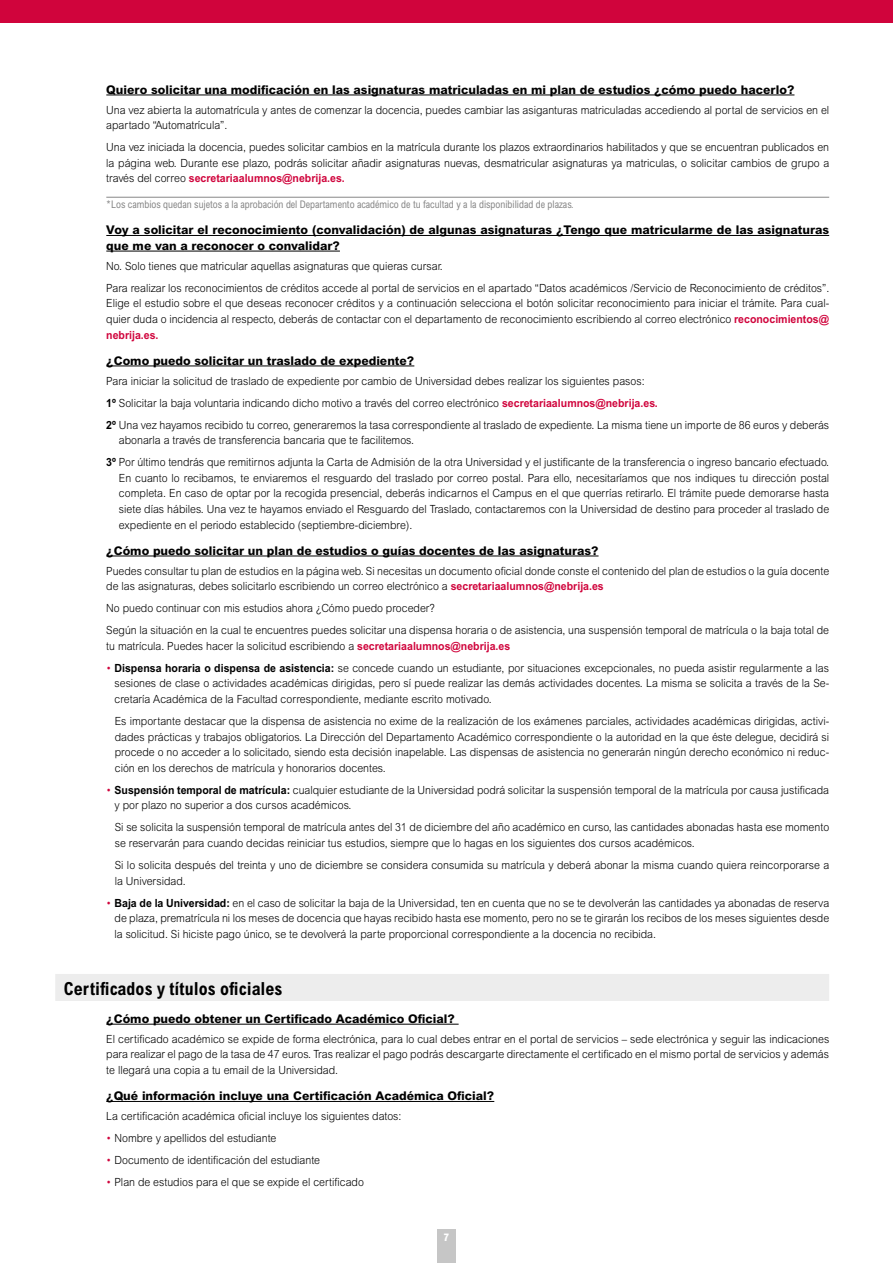
<style>
.page{position:relative;width:893px;height:1263px;background:#fff}
.page>*{position:absolute;margin:0;border:0;box-sizing:border-box;transform-origin:0 0}
.t1{font:700 condensed 18px "Arial MT Pro";color:#000}
.t2{font:800 12px/15.6px "Arial MT Pro";color:#000}
.t3{font:300 11.25px/15.6px "Arial MT Pro";color:#000;scale:.94 1}
.t4{font:condensed 10.5px "Arial MT Pro";color:#878787;scale:.94 1}
.t5{font:800 condensed 10.5px "Arial MT Pro";color:#fff}
.s1{font-weight:700;color:#d0043c}
.s2{font-weight:700}
.s3{color:#d0043c}
</style>
<div class="page">
<div style="left:0;top:0;width:893px;height:22px;background:#d0043c"></div>
<div style="left:437px;top:1229px;width:19px;height:34px;background:#c6c6c6"></div>
<hr style="left:106px;top:95px;width:688px;height:1px;background:#000">
<hr style="left:106px;top:197px;width:723px;height:1px;background:#878787">
<hr style="left:106px;top:235px;width:723px;height:1px;background:#000">
<hr style="left:106px;top:251px;width:234px;height:1px;background:#000">
<hr style="left:106px;top:366px;width:308px;height:1px;background:#000">
<hr style="left:106px;top:556px;width:493px;height:1px;background:#000">
<div style="left:55px;top:974px;width:774px;height:27px;background:#ededed"></div>
<hr style="left:106px;top:1024px;width:353px;height:1px;background:#000">
<hr style="left:106px;top:1101px;width:388px;height:1px;background:#000">
<p class="t2" style="left:106px;top:82px;width:690px">Quiero solicitar una modificación en las asignaturas matriculadas en mi plan de estudios ¿cómo puedo hacerlo?</p>
<p class="t3" style="left:106px;top:102px;width:770px">Una vez abierta la automatrícula y antes de comenzar la docencia, puedes cambiar las asiganturas matriculadas accediendo al portal de servicios en el apartado “Automatrícula”.</p>
<p class="t3" style="left:106px;top:140px;width:771px;text-align:justify">Una vez iniciada la docencia, puedes solicitar cambios en la matrícula durante los plazos extraordinarios habilitados y que se encuentran publicados en la página web. Durante ese plazo, podrás solicitar añadir asignaturas nuevas, desmatricular asignaturas ya matriculas, o solicitar cambios de grupo a través del correo <span class="s1">secretariaalumnos@nebrija.es.</span></p>
<p class="t4" style="left:106px;top:198px;width:499px">*Los cambios quedan sujetos a la aprobación del Departamento académico de tu facultad y a la disponibilidad de plazas.</p>
<p class="t2" style="left:106px;top:222px;width:724px">Voy a solicitar el reconocimiento (convalidación) de algunas asignaturas ¿Tengo que matricularme de las asignaturas que me van a reconocer o convalidar?</p>
<p class="t3" style="left:106px;top:255px;width:771px;line-height:22px">No. Solo tienes que matricular aquellas asignaturas que quieras cursar.<br>Para realizar los reconocimientos de créditos accede al portal de servicios en el apartado “Datos académicos /Servicio de Reconocimiento de créditos”.</p>
<p class="t3" style="left:106px;top:296px;width:770px;text-align:justify">Elige el estudio sobre el que deseas reconocer créditos y a continuación selecciona el botón solicitar reconocimiento para iniciar el trámite. Para cual&shy;quier duda o incidencia al respecto, deberás de contactar con el departamento de reconocimiento escribiendo al correo electrónico <span class="s1">reconocimientos@ nebrija.es.</span></p>
<p class="t2" style="left:106px;top:353px;width:310px">¿Como puedo solicitar un traslado de expediente?</p>
<p class="t3" style="left:106px;top:370px;width:771px;line-height:22px">Para iniciar la solicitud de traslado de expediente por cambio de Universidad debes realizar los siguientes pasos:<br><span class="s2">1º</span> Solicitar la baja voluntaria indicando dicho motivo a través del correo electrónico <span class="s1">secretariaalumnos@nebrija.es.<br></span><span class="s2">2º</span> Una vez hayamos recibido tu correo, generaremos la tasa correspondiente al traslado de expediente. La misma tiene un importe de 86 euros y deberás</p>
<p class="t3" style="left:106px;top:429px;width:770px;line-height:22px;text-indent:13px">abonarla a través de transferencia bancaria que te facilitemos.<br><span class="s2">3º</span> Por último tendrás que remitirnos adjunta la Carta de Admisión de la otra Universidad y el justificante de la transferencia o ingreso bancario efectuado.</p>
<p class="t3" style="left:119px;top:470px;width:757px;text-align:justify">En cuanto lo recibamos, te enviaremos el resguardo del traslado por correo postal. Para ello, necesitaríamos que nos indiques tu dirección postal completa. En caso de optar por la recogida presencial, deberás indicarnos el Campus en el que querrías retirarlo. El trámite puede demorarse hasta siete días hábiles. Una vez te hayamos enviado el Resguardo del Traslado, contactaremos con la Universidad de destino para proceder al traslado de expediente en el periodo establecido (septiembre-diciembre).</p>
<p class="t2" style="left:106px;top:543px;width:494px">¿Cómo puedo solicitar un plan de estudios o guías docentes de las asignaturas?</p>
<p class="t3" style="left:106px;top:563px;width:771px">Puedes consultar tu plan de estudios en la página web. Si necesitas un documento oficial donde conste el contenido del plan de estudios o la guía docente de las asignaturas, debes solicitarlo escribiendo un correo electrónico a <span class="s1">secretariaalumnos@nebrija.es</span></p>
<p class="t3" style="left:106px;top:597px;width:770px;line-height:22px">No puedo continuar con mis estudios ahora ¿Cómo puedo proceder?<br>Según la situación en la cual te encuentres puedes solicitar una dispensa horaria o de asistencia, una suspensión temporal de matrícula o la baja total de</p>
<p class="t3" style="left:106px;top:638px;width:431px">tu matrícula. Puedes hacer la solicitud escribiendo a <span class="s1">secretariaalumnos@nebrija.es</span></p>
<p class="t3" style="left:115px;top:660px;width:762px;text-align:justify;text-indent:-8px"><span class="s3">•</span> <span class="s2">Dispensa horaria o dispensa de asistencia:</span> se concede cuando un estudiante, por situaciones excepcionales, no pueda asistir regularmente a las sesiones de clase o actividades académicas dirigidas, pero sí puede realizar las demás actividades docentes. La misma se solicita a través de la Se&shy;cretaría Académica de la Facultad correspondiente, mediante escrito motivado.</p>
<p class="t3" style="left:115px;top:713px;width:761px;text-align:justify">Es importante destacar que la dispensa de asistencia no exime de la realización de los exámenes parciales, actividades académicas dirigidas, activi&shy;dades prácticas y trabajos obligatorios. La Dirección del Departamento Académico correspondiente o la autoridad en la que éste delegue, decidirá si procede o no acceder a lo solicitado, siendo esta decisión inapelable. Las dispensas de asistencia no generarán ningún derecho económico ni reduc&shy;ción en los derechos de matrícula y honorarios docentes.</p>
<p class="t3" style="left:115px;top:782px;width:762px;text-indent:-8px"><span class="s3">•</span> <span class="s2">Suspensión temporal de matrícula:</span> cualquier estudiante de la Universidad podrá solicitar la suspensión temporal de la matrícula por causa justificada y por plazo no superior a dos cursos académicos.</p>
<p class="t3" style="left:115px;top:820px;width:761px">Si se solicita la suspensión temporal de matrícula antes del 31 de diciembre del año académico en curso, las cantidades abonadas hasta ese momento se reservarán para cuando decidas reiniciar tus estudios, siempre que lo hagas en los siguientes dos cursos académicos.</p>
<p class="t3" style="left:115px;top:857px;width:761px">Si lo solicita después del treinta y uno de diciembre se considera consumida su matrícula y deberá abonar la misma cuando quiera reincorporarse a la Universidad.</p>
<p class="t3" style="left:115px;top:895px;width:762px;text-align:justify;text-indent:-8px"><span class="s3">•</span> <span class="s2">Baja de la Universidad:</span> en el caso de solicitar la baja de la Universidad, ten en cuenta que no se te devolverán las cantidades ya abonadas de reserva de plaza, prematrícula ni los meses de docencia que hayas recibido hasta ese momento, pero no se te girarán los recibos de los meses siguientes desde la solicitud. Si hiciste pago único, se te devolverá la parte proporcional correspondiente a la docencia no recibida.</p>
<h1 class="t1" style="left:64px;top:978px;width:220px">Certificados y títulos oficiales</h1>
<p class="t2" style="left:106px;top:1011px;width:350px">¿Cómo puedo obtener un Certificado Académico Oficial?</p>
<p class="t3" style="left:106px;top:1031px;width:771px;text-align:justify">El certificado académico se expide de forma electrónica, para lo cual debes entrar en el portal de servicios – sede electrónica y seguir las indicaciones para realizar el pago de la tasa de 47 euros. Tras realizar el pago podrás descargarte directamente el certificado en el mismo portal de servicios y además te llegará una copia a tu email de la Universidad.</p>
<p class="t2" style="left:106px;top:1088px;width:389px">¿Qué información incluye una Certificación Académica Oficial?</p>
<p class="t3" style="left:106px;top:1108px;width:316px">La certificación académica oficial incluye los siguientes datos:</p>
<p class="t3" style="left:106px;top:1130px;width:183px"><span class="s3">•</span> Nombre y apellidos del estudiante</p>
<p class="t3" style="left:106px;top:1152px;width:229px"><span class="s3">•</span> Documento de identificación del estudiante</p>
<p class="t3" style="left:106px;top:1174px;width:276px"><span class="s3">•</span> Plan de estudios para el que se expide el certificado</p>
<p class="t5" style="left:444px;top:1231px;width:7px">7</p>
</div>
